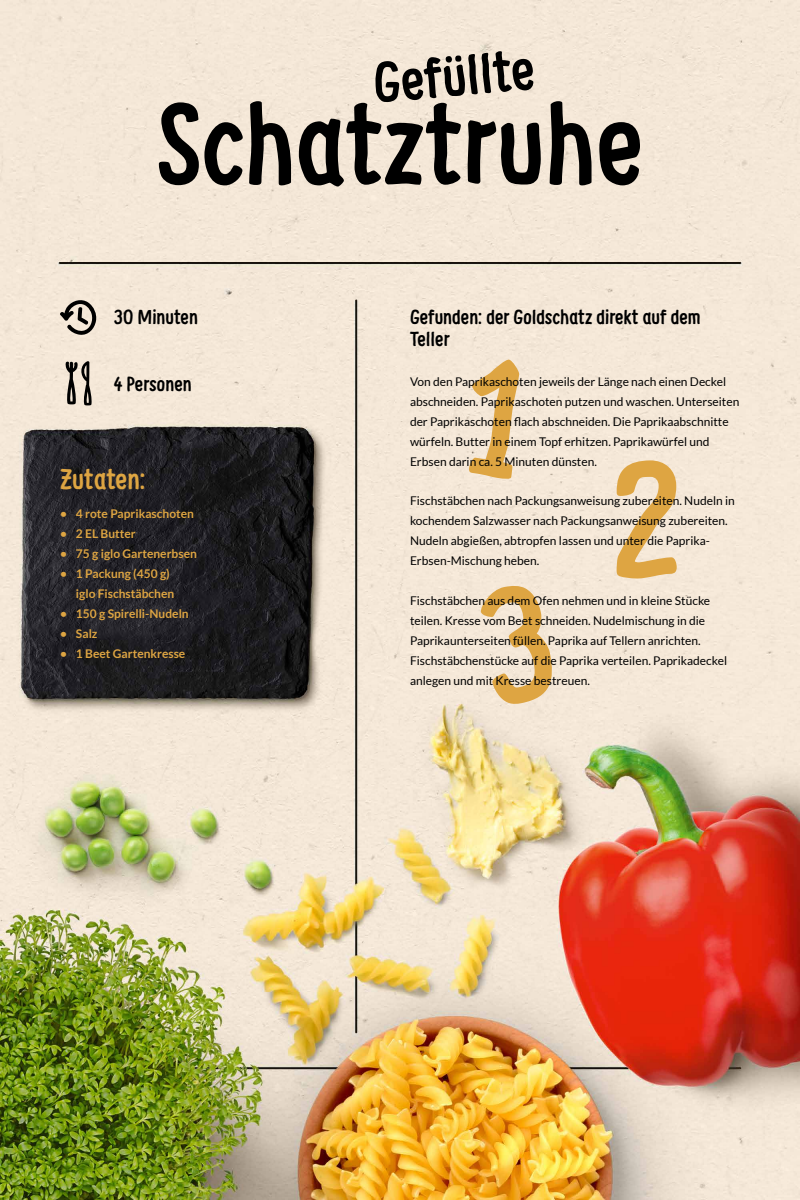
<style>
.page{position:relative;width:800px;height:1200px;background:#fff}
.page>*{position:absolute;margin:0;border:0;box-sizing:border-box;transform-origin:0 0}
.t1{font:700 112px "Supernettcn";color:#000}
.t2{font:700 56px "Supernettcn";color:#000}
.t3{font:700 28px "Supernettcn";color:#dea542}
.t4{font:700 20px/22px "Supernettcn";color:#000}
.t5{font:12px/20px "Lato";color:#000}
.t6{font:700 12px/20px "Lato";color:#dea542}
</style>
<div class="page">
<img style="left:0;top:0;width:800px;height:1200px">
<svg style="left:59px;top:298px;width:38px;height:38px"></svg>
<svg style="left:65px;top:361px;width:27px;height:44px"></svg>
<div style="left:460px;top:355px;width:67px;height:125px;background:#f5e8d8"></div>
<div style="left:615px;top:460px;width:63px;height:119px;background:#f5e8d8"></div>
<div style="left:475px;top:581px;width:83px;height:127px;background:#f5e8d8"></div>
<h2 class="t2" style="left:370px;top:46px;width:163px;rotate:-5deg">Gefüllte</h2>
<h1 class="t1" style="left:157px;top:70px;width:487px">Schatztruhe</h1>
<h3 class="t4" style="left:114px;top:305px;width:86px">30 Minuten</h3>
<h3 class="t4" style="left:410px;top:305px;width:292px">Gefunden: der Goldschatz direkt auf dem<br>Teller</h3>
<h3 class="t4" style="left:114px;top:373px;width:80px">4 Personen</h3>
<h3 class="t3" style="left:60px;top:461px;width:87px">Zutaten:</h3>
<p class="t6" style="left:60px;top:504px;width:136px">• 4 rote Paprikaschoten</p>
<p class="t6" style="left:60px;top:524px;width:77px">• 2 EL Butter</p>
<p class="t6" style="left:60px;top:544px;width:138px">• 75 g iglo Gartenerbsen</p>
<p class="t6" style="left:76px;top:564px;width:100px;text-indent:-16px">• 1 Packung (450 g) iglo Fischstäbchen</p>
<p class="t6" style="left:60px;top:604px;width:130px">• 150 g Spirelli-Nudeln</p>
<p class="t6" style="left:60px;top:624px;width:39px">• Salz</p>
<p class="t6" style="left:60px;top:644px;width:127px">• 1 Beet Gartenkresse</p>
<p class="t5" style="left:410px;top:372px;width:331px">Von den Paprikaschoten jeweils der Länge nach einen Deckel abschneiden. Paprikaschoten putzen und waschen. Unterseiten der Paprikaschoten flach abschneiden. Die Paprikaabschnitte würfeln. Butter in einem Topf erhitzen. Paprikawürfel und Erbsen darin ca. 5 Minuten dünsten.</p>
<p class="t5" style="left:410px;top:491px;width:326px">Fischstäbchen nach Packungsanweisung zubereiten. Nudeln in kochendem Salzwasser nach Packungsanweisung zubereiten.<br>Nudeln abgießen, abtropfen lassen und unter die Paprika-Erbsen-Mischung heben.</p>
<p class="t5" style="left:410px;top:590px;width:319px">Fischstäbchen aus dem Ofen nehmen und in kleine Stücke teilen. Kresse vom Beet schneiden. Nudelmischung in die Paprikaunterseiten füllen. Paprika auf Tellern anrichten.<br>Fischstäbchenstücke auf die Paprika verteilen. Paprikadeckel anlegen und mit Kresse bestreuen.</p>
</div>
